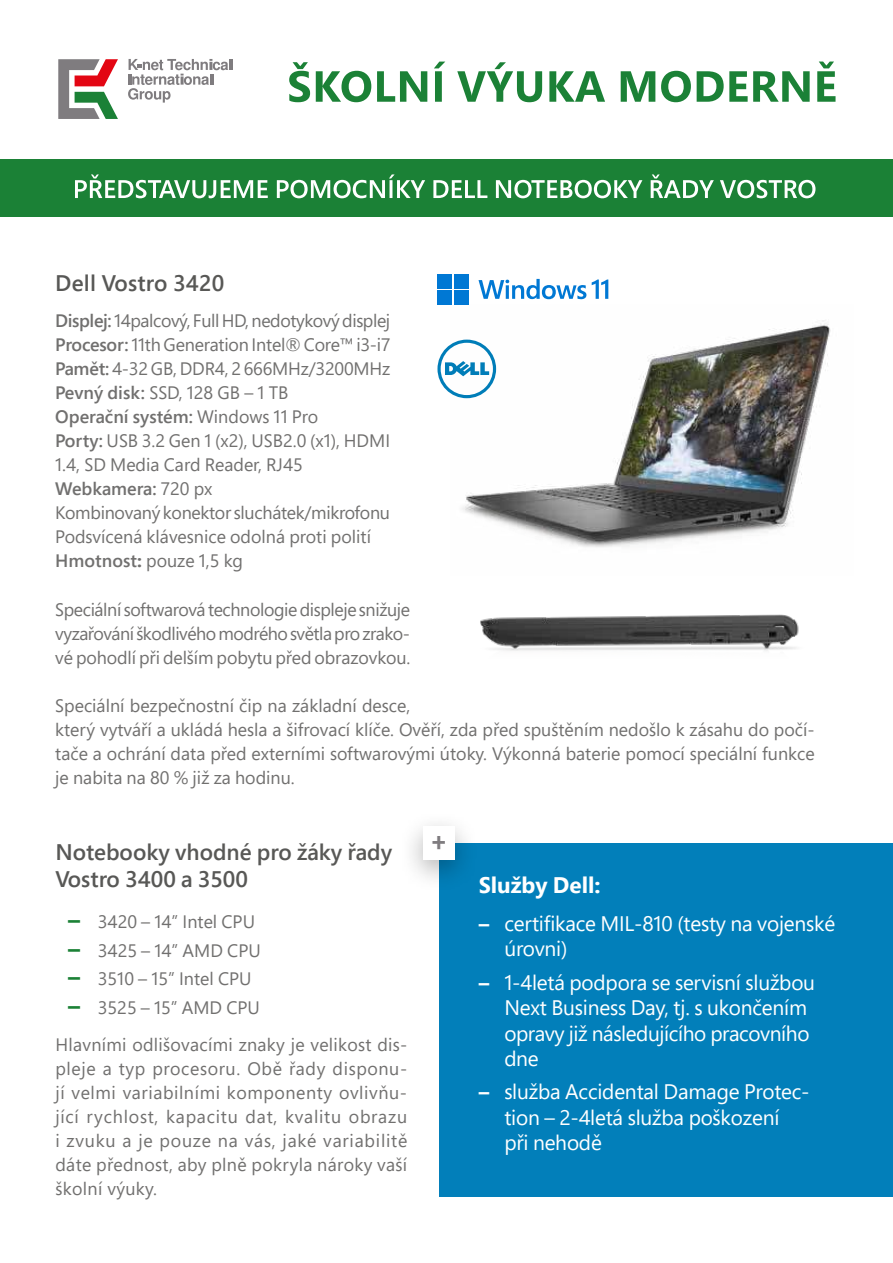
<style>
.page{position:relative;width:893px;height:1263px;background:#fff}
.page>*{position:absolute;margin:0;border:0;box-sizing:border-box;transform-origin:0 0}
.t1{font:500 25.5px "Roboto";color:#7f7c7f}
.t2{font:600 22.5px/27px "Segoe Pro";color:#585856}
.t3{font:700 22.5px "Segoe Pro";color:#fff}
.t4{font:21px/25.2px "Segoe Pro";letter-spacing:-.01em;color:#fff}
.t5{font:18px/24px "Segoe Pro";color:#71706f}
.s1{font-weight:600}
.s2{font-weight:700}
.s3{font-weight:700;font-size:24px;color:#1b8136}
</style>
<div class="page">
<div style="left:0;top:159px;width:893px;height:58px;background:#1b8136"></div>
<div style="left:439px;top:843px;width:454px;height:354px;background:#027fba"></div>
<svg style="left:58px;top:59px;width:60px;height:60px"></svg>
<svg style="left:128px;top:59px;width:104px;height:44px"></svg>
<svg style="left:75px;top:174px;width:740px;height:24px"></svg>
<div style="left:399px;top:811px;width:79px;height:81px;background:#000;opacity:.3"></div>
<div style="left:423px;top:826px;width:32px;height:34px;background:#fff"></div>
<svg style="left:478px;top:279px;width:108px;height:20px"></svg>
<div style="left:437px;top:274px;width:15px;height:15px;background:#0078d4"></div>
<div style="left:454px;top:274px;width:15px;height:15px;background:#0078d4"></div>
<div style="left:437px;top:290px;width:15px;height:15px;background:#0078d4"></div>
<div style="left:454px;top:290px;width:15px;height:15px;background:#0078d4"></div>
<svg style="left:592px;top:280px;width:16px;height:19px"></svg>
<img style="left:480px;top:614px;width:319px;height:37px">
<img style="left:462px;top:320px;width:369px;height:227px">
<svg style="left:437px;top:340px;width:59px;height:58px"></svg>
<svg style="left:289px;top:62px;width:546px;height:40px"></svg>
<p class="t2" style="left:55px;top:271px;width:171px">Dell Vostro 3420</p>
<p class="t5" style="left:55px;top:311px;width:337px"><span class="s1">Displej:</span> 14palcový, Full HD, nedotykový displej <span class="s1">Procesor:</span> 11th Generation Intel® Core™ i3-i7<br><span class="s1">Pamět:</span> 4-32 GB, DDR4, 2 666MHz/3200MHz <span class="s1">Pevný disk:</span> SSD, 128 GB – 1 TB<br><span class="s1">Operační systém:</span> Windows 11 Pro<br><span class="s1">Porty:</span> USB 3.2 Gen 1 (x2), USB2.0 (x1), HDMI 1.4, SD Media Card Reader, RJ45<br><span class="s1">Webkamera:</span> 720 px<br>Kombinovaný konektor sluchátek/mikrofonu Podsvícená klávesnice odolná proti polití <span class="s1">Hmotnost</span><span class="s2">:</span> pouze 1,5 kg</p>
<p class="t5" style="left:55px;top:597px;width:357px;text-align:justify">Speciální softwarová technologie displeje snižuje vyzařování škodlivého modrého světla pro zrako&shy;vé pohodlí při delším pobytu před obrazovkou.</p>
<p class="t5" style="left:55px;top:693px;width:761px">Speciální bezpečnostní čip na základní desce,<br>který vytváří a ukládá hesla a šifrovací klíče. Ověří, zda před spuštěním nedošlo k zásahu do počí&shy;tače a ochrání data před externími softwarovými útoky. Výkonná baterie pomocí speciální funkce je nabita na 80 % již za hodinu.</p>
<p class="t2" style="left:55px;top:838px;width:338px">Notebooky vhodné pro žáky řady<br>Vostro 3400 a 3500</p>
<p class="t5" style="left:68px;top:912px;width:188px"><span class="s3">–</span> 3420 – 14” Intel CPU</p>
<p class="t5" style="left:68px;top:940px;width:194px"><span class="s3">–</span> 3425 – 14” AMD CPU</p>
<p class="t5" style="left:68px;top:969px;width:185px"><span class="s3">–</span> 3510 – 15” Intel CPU</p>
<p class="t5" style="left:55px;top:991px;width:353px;line-height:36.8px;text-indent:13px"><span class="s3">–</span> 3525 – 15” AMD CPU<br>Hlavními odlišovacími znaky je velikost dis-</p>
<p class="t5" style="left:55px;top:1056px;width:354px;text-align:justify">pleje a typ procesoru. Obě řady disponu&shy;jí velmi variabilními komponenty ovlivňu&shy;jící rychlost, kapacitu dat, kvalitu obrazu i zvuku a je pouze na vás, jaké variabilitě dáte přednost, aby plně pokryla nároky vaší školní výuky.</p>
<h1 class="t1" style="left:432px;top:827px;width:16px">+</h1>
<p class="t3" style="left:479px;top:869px;width:123px">Služby Dell:</p>
<p class="t4" style="left:504px;top:911px;width:332px;text-indent:-26px"><span class="s2">–</span> certifikace MIL-810 (testy na vojenské úrovni)</p>
<p class="t4" style="left:504px;top:969px;width:312px;text-indent:-26px"><span class="s2">–</span> 1-4letá podpora se servisní službou<br>Next Business Day, tj. s ukončením opravy již následujícího pracovního dne</p>
<p class="t4" style="left:504px;top:1079px;width:307px;text-indent:-26px"><span class="s2">–</span> služba Accidental Damage Protec&shy;tion – 2-4letá služba poškození<br>při nehodě</p>
</div>
